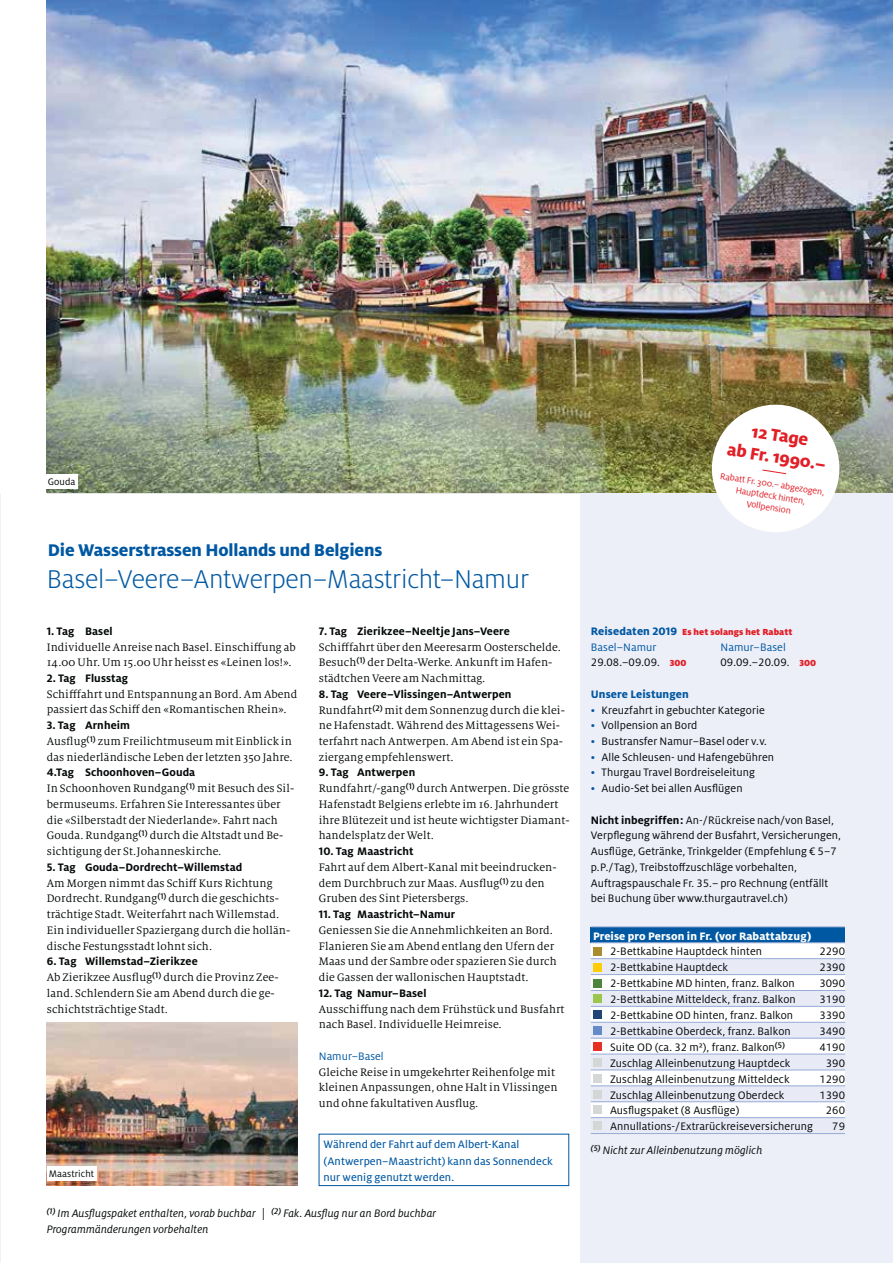
<style>
.page{position:relative;width:893px;height:1263px;background:#fff}
.page>*{position:absolute;margin:0;border:0;box-sizing:border-box;transform-origin:0 0}
.t1{font:300 28.5px "Milo Pro";letter-spacing:-.01em;color:#0158a2}
.t2{font:800 18.75px "Milo Pro";letter-spacing:-.005em;color:#0158a2}
.t3{font:800 18.75px/21.8px "Milo Pro";color:#e21e26;text-align:center}
.t4{font:12px/15.8px "Milo Serif Pro";letter-spacing:.01em;color:#040809}
.t5{font:12px/15.8px "Milo Pro";letter-spacing:.01em;color:#040809}
.t6{font:700 12px "Milo Pro";letter-spacing:.01em;color:#040809}
.t7{font:italic 12px/15.8px "Milo Pro";letter-spacing:.01em;color:#040809}
.t8{font:12px/16.5px "Milo Pro Text";letter-spacing:.01em;color:#0158a2}
.t9{font:800 12px "Milo Pro";letter-spacing:.005em;color:#fff}
.t10{font:800 12px "Milo Pro";letter-spacing:.005em;color:#0158a2}
.t11{font:12px "Milo Pro";letter-spacing:.005em;color:#0158a2}
.t12{font:10.5px "Milo Pro";letter-spacing:.005em;color:#040809}
.t13{font:9.75px/11.7px "Milo Pro";color:#e21e26;text-align:center}
.t14{font:900 9.75px "Milo Pro";letter-spacing:.005em;color:#e21e26}
.s1{font-weight:800;font-size:12px;color:#0158a2}
.s2{color:#0158a2}
.s3{font-weight:900;font-size:9.75px;color:#e21e26}
.s4{font-weight:700}
</style>
<div class="page">
<img style="left:47px;top:1022px;width:251px;height:164px">
<img style="left:47px;top:0;width:846px;height:493px">
<div style="left:580px;top:493px;width:313px;height:770px;background:#edeff8"></div>
<div style="left:591px;top:927px;width:254px;height:16px;background:#0158a2"></div>
<svg style="left:591px;top:943px;width:254px;height:191px"></svg>
<hr style="left:608px;top:1133px;width:237px;height:1px;background:#96abd6">
<svg style="left:591px;top:927px;width:17px;height:1px"></svg>
<hr style="left:608px;top:927px;width:237px;height:1px;background:#96abd6">
<hr style="left:608px;top:943px;width:237px;height:1px;background:#96abd6">
<div style="left:593px;top:947px;width:8px;height:8px;background:#aa8b2f"></div>
<div style="left:593px;top:963px;width:8px;height:8px;background:#ffcd05"></div>
<div style="left:593px;top:979px;width:8px;height:8px;background:#4d853d"></div>
<div style="left:593px;top:995px;width:8px;height:8px;background:#9bc54c"></div>
<div style="left:593px;top:1011px;width:8px;height:8px;background:#224579"></div>
<div style="left:593px;top:1027px;width:8px;height:8px;background:#648bc7"></div>
<div style="left:593px;top:1043px;width:8px;height:8px;background:#e53225"></div>
<div style="left:593px;top:1058px;width:8px;height:9px;background:#d5d6d6"></div>
<div style="left:593px;top:1074px;width:8px;height:8px;background:#d5d6d6"></div>
<div style="left:593px;top:1090px;width:8px;height:8px;background:#d5d6d6"></div>
<div style="left:593px;top:1106px;width:8px;height:8px;background:#d5d6d6"></div>
<div style="left:593px;top:1122px;width:8px;height:8px;background:#d5d6d6"></div>
<svg style="left:707px;top:400px;width:137px;height:132px"></svg>
<div style="left:47px;top:1166px;width:49px;height:15px;background:#fff"></div>
<div style="left:46px;top:474px;width:32px;height:15px;background:#fff"></div>
<div style="left:319px;top:1134px;width:250px;height:52px;border:1px solid #0158a2"></div>
<p class="t12" style="left:48px;top:477px;width:29px">Gouda</p>
<h2 class="t2" style="left:48px;top:543px;width:336px">Die Wasserstrassen Hollands und Belgiens</h2>
<h1 class="t1" style="left:47px;top:561px;width:484px">Basel–Veere–Antwerpen–Maastricht–Namur</h1>
<p class="t6" style="left:47px;top:626px;width:67px">1. Tag Basel</p>
<p class="t4" style="left:47px;top:639px;width:251px">Individuelle Anreise nach Basel. Einschiffung ab<br>14.00 Uhr. Um 15.00 Uhr heisst es «Leinen los!».</p>
<p class="t6" style="left:47px;top:673px;width:83px">2. Tag Flusstag</p>
<p class="t4" style="left:47px;top:687px;width:252px">Schifffahrt und Entspannung an Bord. Am Abend passiert das Schiff den «Romantischen Rhein».</p>
<p class="t6" style="left:47px;top:721px;width:85px">3. Tag Arnheim</p>
<p class="t4" style="left:47px;top:734px;width:247px">Ausflug<sup>(1)</sup> zum Freilichtmuseum mit Einblick in das niederländische Leben der letzten 350 Jahre.</p>
<p class="t6" style="left:47px;top:768px;width:150px">4.Tag Schoonhoven–Gouda</p>
<p class="t4" style="left:47px;top:781px;width:249px">In Schoonhoven Rundgang<sup>(1)</sup> mit Besuch des Sil&shy;bermuseums. Erfahren Sie Interessantes über die «Silberstadt der Niederlande». Fahrt nach Gouda. Rundgang<sup>(1)</sup> durch die Altstadt und Be&shy;sichtigung der St. Johanneskirche.</p>
<p class="t6" style="left:47px;top:862px;width:197px">5. Tag Gouda–Dordrecht–Willemstad</p>
<p class="t4" style="left:47px;top:876px;width:245px">Am Morgen nimmt das Schiff Kurs Richtung Dordrecht. Rundgang<sup>(1)</sup> durch die geschichts&shy;trächtige Stadt. Weiterfahrt nach Willemstad.<br>Ein individueller Spaziergang durch die hollän&shy;dische Festungsstadt lohnt sich.</p>
<p class="t6" style="left:47px;top:957px;width:153px">6. Tag Willemstad–Zierikzee</p>
<p class="t4" style="left:47px;top:970px;width:233px">Ab Zierikzee Ausflug<sup>(1)</sup> durch die Provinz Zee&shy;land. Schlendern Sie am Abend durch die ge&shy;schichtsträchtige Stadt.</p>
<p class="t12" style="left:49px;top:1169px;width:47px">Maastricht</p>
<p class="t6" style="left:319px;top:626px;width:192px">7. Tag Zierikzee–Neeltje Jans–Veere</p>
<p class="t4" style="left:319px;top:639px;width:244px">Schifffahrt über den Meeresarm Oosterschelde.<br>Besuch<sup>(1)</sup> der Delta-Werke. Ankunft im Hafen&shy;städtchen Veere am Nachmittag.</p>
<p class="t6" style="left:319px;top:689px;width:194px">8. Tag Veere–Vlissingen–Antwerpen</p>
<p class="t4" style="left:319px;top:702px;width:248px">Rundfahrt<sup>(2)</sup> mit dem Sonnenzug durch die klei&shy;ne Hafenstadt. Während des Mittagessens Wei&shy;terfahrt nach Antwerpen. Am Abend ist ein Spa&shy;ziergang empfehlenswert.</p>
<p class="t6" style="left:319px;top:768px;width:98px">9. Tag Antwerpen</p>
<p class="t4" style="left:319px;top:781px;width:252px">Rundfahrt/-gang<sup>(1)</sup> durch Antwerpen. Die grösste Hafenstadt Belgiens erlebte im 16. Jahrhundert ihre Blütezeit und ist heute wichtigster Diamant&shy;handelsplatz der Welt.</p>
<p class="t6" style="left:319px;top:847px;width:96px">10. Tag Maastricht</p>
<p class="t4" style="left:319px;top:860px;width:239px">Fahrt auf dem Albert-Kanal mit beeindrucken&shy;dem Durchbruch zur Maas. Ausflug<sup>(1)</sup> zu den<br>Gruben des Sint Pietersbergs.</p>
<p class="t6" style="left:319px;top:910px;width:138px">11. Tag Maastricht–Namur</p>
<p class="t4" style="left:319px;top:923px;width:239px">Geniessen Sie die Annehmlichkeiten an Bord.<br>Flanieren Sie am Abend entlang den Ufern der Maas und der Sambre oder spazieren Sie durch die Gassen der wallonischen Hauptstadt.</p>
<p class="t6" style="left:319px;top:988px;width:109px">12. Tag Namur–Basel</p>
<p class="t4" style="left:319px;top:1002px;width:247px">Ausschiffung nach dem Frühstück und Busfahrt nach Basel. Individuelle Heimreise.</p>
<p class="t11" style="left:319px;top:1051px;width:66px">Namur–Basel</p>
<p class="t4" style="left:319px;top:1064px;width:240px">Gleiche Reise in umgekehrter Reihenfolge mit kleinen Anpassungen, ohne Halt in Vlissingen und ohne fakultativen Ausflug.</p>
<p class="t8" style="left:323px;top:1137px;width:231px">Während der Fahrt auf dem Albert-Kanal (Antwerpen–Maastricht) kann das Sonnendeck nur wenig genutzt werden.</p>
<p class="t7" style="left:47px;top:1206px;width:391px"><sup>(1)</sup> Im Ausflugspaket enthalten, vorab buchbar | <sup>(2)</sup> Fak. Ausflug nur an Bord buchbar<br>Programmänderungen vorbehalten</p>
<h2 class="t3" style="left:732px;top:418px;width:101px;rotate:9deg">12 Tage<br>ab Fr. 1990.–</h2>
<p class="t13" style="left:721px;top:470px;width:107px;rotate:9deg">Rabatt Fr. 300.– abgezogen,<br>Hauptdeck hinten,<br>Vollpension</p>
<p class="t14" style="left:591px;top:626px;width:203px"><span class="s1">Reisedaten 2019</span> Es het solangs het Rabatt</p>
<p class="t5" style="left:591px;top:639px;width:97px"><span class="s2">Basel–Namur<br></span>29.08.–09.09. <span class="s3">300</span></p>
<p class="t5" style="left:720px;top:639px;width:97px"><span class="s2">Namur–Basel<br></span>09.09.–20.09. <span class="s3">300</span></p>
<p class="t10" style="left:591px;top:689px;width:99px">Unsere Leistungen</p>
<p class="t5" style="left:591px;top:702px;width:176px"><span class="s2">•</span> Kreuzfahrt in gebuchter Kategorie</p>
<p class="t5" style="left:591px;top:718px;width:108px"><span class="s2">•</span> Vollpension an Bord</p>
<p class="t5" style="left:591px;top:734px;width:177px"><span class="s2">•</span> Bustransfer Namur–Basel oder v. v.</p>
<p class="t5" style="left:591px;top:750px;width:185px"><span class="s2">•</span> Alle Schleusen- und Hafengebühren</p>
<p class="t5" style="left:591px;top:765px;width:166px"><span class="s2">•</span> Thurgau Travel Bordreiseleitung</p>
<p class="t5" style="left:591px;top:781px;width:153px"><span class="s2">•</span> Audio-Set bei allen Ausflügen</p>
<p class="t5" style="left:591px;top:813px;width:252px"><span class="s4">Nicht inbegriffen:</span> An-/Rückreise nach/von Basel, Verpflegung während der Busfahrt, Versicherungen, Ausflüge, Getränke, Trinkgelder (Empfehlung € 5–7 p. P./Tag), Treibstoffzuschläge vorbehalten, Auftrags pauschale Fr. 35.– pro Rechnung (entfällt bei Buchung über www.thurgautravel.ch)</p>
<p class="t9" style="left:593px;top:931px;width:220px">Preise pro Person in Fr. (vor Rabattabzug)</p>
<p class="t5" style="left:610px;top:944px;width:154px">2-Bettkabine Hauptdeck hinten</p>
<p class="t5" style="left:819px;top:944px;width:27px">2290</p>
<p class="t5" style="left:610px;top:960px;width:120px">2-Bettkabine Hauptdeck</p>
<p class="t5" style="left:819px;top:960px;width:27px">2390</p>
<p class="t5" style="left:610px;top:976px;width:186px">2-Bettkabine MD hinten, franz. Balkon</p>
<p class="t5" style="left:819px;top:976px;width:27px">3090</p>
<p class="t5" style="left:610px;top:992px;width:187px">2-Bettkabine Mitteldeck, franz. Balkon</p>
<p class="t5" style="left:819px;top:992px;width:27px">3190</p>
<p class="t5" style="left:610px;top:1008px;width:185px">2-Bettkabine OD hinten, franz. Balkon</p>
<p class="t5" style="left:819px;top:1008px;width:27px">3390</p>
<p class="t5" style="left:610px;top:1024px;width:182px">2-Bettkabine Oberdeck, franz. Balkon</p>
<p class="t5" style="left:819px;top:1024px;width:27px">3490</p>
<p class="t5" style="left:610px;top:1040px;width:177px">Suite OD (ca. 32 m²), franz. Balkon<sup>(5)</sup></p>
<p class="t5" style="left:819px;top:1040px;width:27px">4190</p>
<p class="t5" style="left:610px;top:1056px;width:182px">Zuschlag Alleinbenutzung Hauptdeck</p>
<p class="t5" style="left:826px;top:1056px;width:21px">390</p>
<p class="t5" style="left:610px;top:1072px;width:181px">Zuschlag Alleinbenutzung Mitteldeck</p>
<p class="t5" style="left:819px;top:1072px;width:27px">1290</p>
<p class="t5" style="left:610px;top:1087px;width:176px">Zuschlag Alleinbenutzung Oberdeck</p>
<p class="t5" style="left:819px;top:1087px;width:27px">1390</p>
<p class="t5" style="left:610px;top:1103px;width:131px">Ausflugspaket (8 Ausflüge)</p>
<p class="t5" style="left:826px;top:1103px;width:21px">260</p>
<p class="t5" style="left:610px;top:1119px;width:205px">Annullations-/Extrarückreiseversicherung</p>
<p class="t5" style="left:832px;top:1119px;width:14px">79</p>
<p class="t7" style="left:591px;top:1143px;width:173px"><sup>(5)</sup> Nicht zur Alleinbenutzung möglich</p>
</div>
